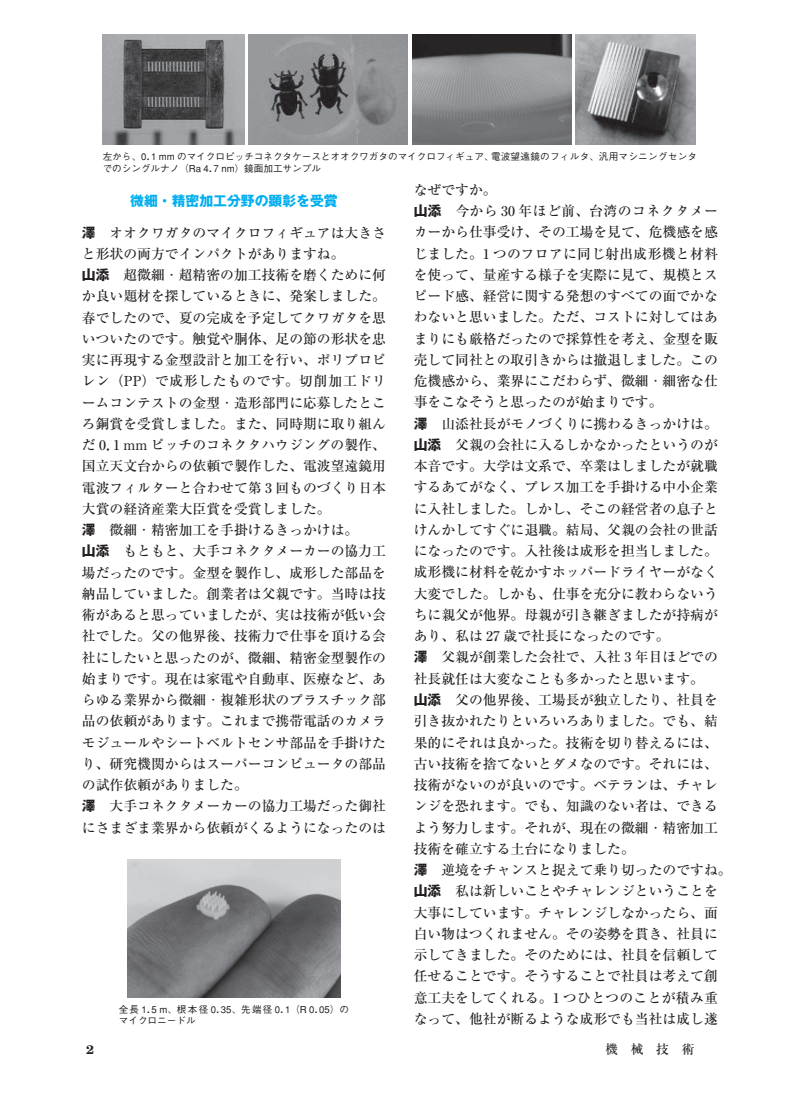
<style>
.page{position:relative;width:800px;height:1119px;background:#fff}
.page>*{position:absolute;margin:0;border:0;box-sizing:border-box;transform-origin:0 0}
.t1{font:500 13.8px/21.3px "Ryumin";color:#231f20}
.t2{font:700 13.8px "Gothic MB101";color:#00aeef}
.t3{font:500 12.75px "Ryumin";color:#231f20}
.t4{font:700 12.45px "New Century Schlbk";color:#231f20;scale:1.11 1}
.t5{font:500 9.6px/11.7px "Gothic BBB";color:#231f20}
.s1{font-family:"Gothic MB101";font-weight:700}
</style>
<div class="page">
<img style="left:103px;top:34px;width:141px;height:111px">
<img style="left:248px;top:34px;width:160px;height:111px">
<img style="left:412px;top:34px;width:159px;height:111px">
<img style="left:575px;top:34px;width:120px;height:111px">
<img style="left:128px;top:859px;width:212px;height:138px">
<p class="t5" style="left:103px;top:152px;width:596px">左から、0．1 mm のマイクロピッチコネクタケースとオオクワガタのマイクロフィギュア、電波望遠鏡のフィルタ、汎用マシニングセンタでのシングルナノ（Ra 4．7 nm）鏡面加工サンプル</p>
<p class="t2" style="left:130px;top:195px;width:209px">微細・精密加工分野の顕彰を受賞</p>
<p class="t1" style="left:82px;top:223px;width:305px"><span class="s1">澤</span> オオクワガタのマイクロフィギュアは大きさと形状の両方でインパクトがありますね。<br><span class="s1">山添</span> 超微細・超精密の加工技術を磨くために何か良い題材を探しているときに、発案しました。春でしたので、夏の完成を予定してクワガタを思いついたのです。触覚や胴体、足の節の形状を忠実に再現する金型設計と加工を行い、ポリプロピレン（PP）で成形したものです。切削加工ドリームコンテストの金型・造形部門に応募したところ銅賞を受賞しました。また、同時期に取り組んだ 0．1 mm ピッチのコネクタハウジングの製作、国立天文台からの依頼で製作した、電波望遠鏡用電波フィルターと合わせて第 3 回ものづくり日本大賞の経済産業大臣賞を受賞しました。<br><span class="s1">澤</span> 微細・精密加工を手掛けるきっかけは。<br><span class="s1">山添</span> もともと、大手コネクタメーカーの協力工場だったのです。金型を製作し、成形した部品を納品していました。創業者は父親です。当時は技術があると思っていましたが、実は技術が低い会社でした。父の他界後、技術力で仕事を頂ける会社にしたいと思ったのが、微細、精密金型製作の始まりです。現在は家電や自動車、医療など、あらゆる業界から微細・複雑形状のプラスチック部品の依頼があります。これまで携帯電話のカメラモジュールやシートベルトセンサ部品を手掛けたり、研究機関からはスーパーコンピュータの部品の試作依頼がありました。<br><span class="s1">澤</span> 大手コネクタメーカーの協力工場だった御社にさまざま業界から依頼がくるようになったのは</p>
<p class="t5" style="left:119px;top:1004px;width:232px">全長 1．5 m、根本径 0．35、先端径 0．1（R 0．05）のマイクロニードル</p>
<p class="t1" style="left:413px;top:181px;width:319px">なぜですか。<br><span class="s1">山添</span> 今から 30 年ほど前、台湾のコネクタメーカーから仕事受け、その工場を見て、危機感を感じました。1 つのフロアに同じ射出成形機と材料を使って、量産する様子を実際に見て、規模とスピード感、経営に関する発想のすべての面でかなわないと思いました。ただ、コストに対してはあまりにも厳格だったので採算性を考え、金型を販売して同社との取引きからは撤退しました。この危機感から、業界にこだわらず、微細・細密な仕事をこなそうと思ったのが始まりです。<br><span class="s1">澤</span> 山添社長がモノづくりに携わるきっかけは。<span class="s1">山添</span> 父親の会社に入るしかなかったというのが本音です。大学は文系で、卒業はしましたが就職するあてがなく、プレス加工を手掛ける中小企業に入社しました。しかし、そこの経営者の息子とけんかしてすぐに退職。結局、父親の会社の世話になったのです。入社後は成形を担当しました。成形機に材料を乾かすホッパードライヤーがなく大変でした。しかも、仕事を充分に教わらないうちに親父が他界。母親が引き継ぎましたが持病があり、私は 27 歳で社長になったのです。<br><span class="s1">澤</span> 父親が創業した会社で、入社 3 年目ほどでの社長就任は大変なことも多かったと思います。<br><span class="s1">山添</span> 父の他界後、工場長が独立したり、社員を引き抜かれたりといろいろありました。でも、結果的にそれは良かった。技術を切り替えるには、古い技術を捨てないとダメなのです。それには、技術がないのが良いのです。ベテランは、チャレンジを恐れます。でも、知識のない者は、できるよう努力します。それが、現在の微細・精密加工技術を確立する土台になりました。<br><span class="s1">澤</span> 逆境をチャンスと捉えて乗り切ったのですね。<span class="s1">山添</span> 私は新しいことやチャレンジということを大事にしています。チャレンジしなかったら、面白い物はつくれません。その姿勢を貫き、社員に示してきました。そのためには、社員を信頼して任せることです。そうすることで社員は考えて創意工夫をしてくれる。1 つひとつのことが積み重なって、他社が断るような成形でも当社は成し遂</p>
<p class="t4" style="left:86px;top:1041px;width:9px">2</p>
<p class="t3" style="left:605px;top:1044px;width:91px">機械技術</p>
</div>
